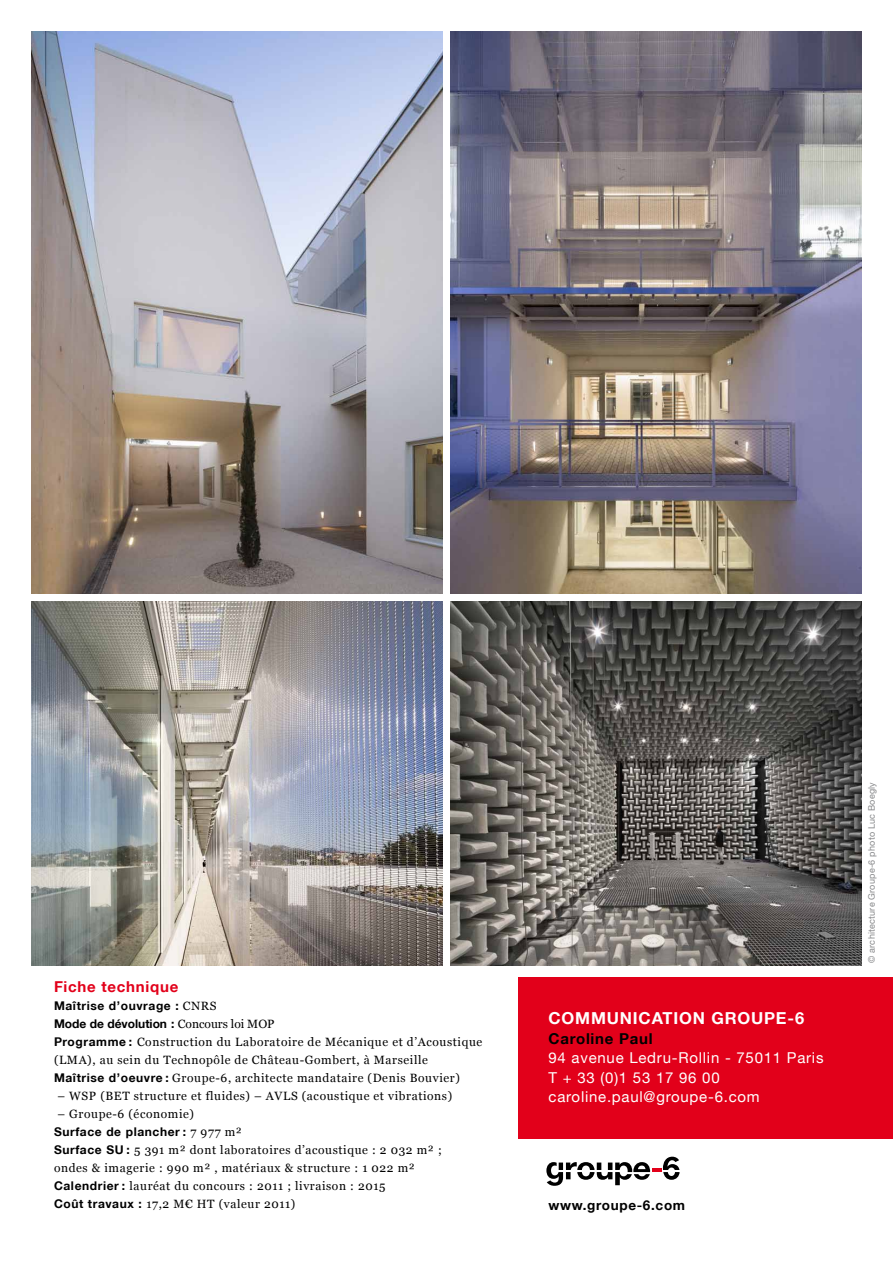
<style>
.page{position:relative;width:893px;height:1263px;background:#fff}
.page>*{position:absolute;margin:0;border:0;box-sizing:border-box;transform-origin:0 0}
.t1{font:700 16.5px "Helvetica Neue LT";letter-spacing:.05em;color:#fff}
.t2{font:15px/19.5px "Helvetica Neue LT";letter-spacing:.05em;color:#fff}
.t3{font:700 15px "Helvetica Neue LT";letter-spacing:.05em;color:#e2001a}
.t4{font:700 15px "Helvetica Neue LT";letter-spacing:.05em;color:#000}
.t5{font:700 13.5px "Helvetica Neue LT";letter-spacing:.05em;color:#000}
.t6{font:12px/18px "Georgia";letter-spacing:.05em;color:#000}
.t7{font:700 12px/18px "Helvetica Neue LT";letter-spacing:.025em;color:#000}
.t8{font:700 12px "Helvetica Neue LT";letter-spacing:.05em;color:#000}
.t9{font:9px "Helvetica Neue LT";letter-spacing:.025em;color:#87888a}
.s1{font-family:"Georgia";font-weight:400}
.s2{font-family:"Helvetica Neue LT";font-weight:700}
</style>
<div class="page">
<div style="left:519px;top:977px;width:374px;height:162px;background:#e2001a"></div>
<svg style="left:546px;top:1157px;width:134px;height:29px"></svg>
<img style="left:32px;top:602px;width:410px;height:363px">
<img style="left:451px;top:602px;width:410px;height:363px">
<img style="left:32px;top:32px;width:410px;height:562px">
<img style="left:451px;top:32px;width:410px;height:561px">
<p class="t3" style="left:54px;top:977px;width:126px">Fiche technique</p>
<p class="t7" style="left:54px;top:996px;width:222px">Maîtrise d’ouvrage : <span class="s1">CNRS<br></span>Mode de dévolution : <span class="s1">Concours loi MOP</span></p>
<p class="t6" style="left:54px;top:1033px;width:430px"><span class="s2">Programme :</span> Construction du Laboratoire de Mécanique et d’Acoustique (LMA), au sein du Technopôle de Château-Gombert, à Marseille<br><span class="s2">Maîtrise d’oeuvre :</span> Groupe-6, architecte mandataire (Denis Bouvier)</p>
<p class="t6" style="left:57px;top:1087px;width:396px">– WSP (BET structure et fluides) – AVLS (acoustique et vibrations)</p>
<p class="t6" style="left:57px;top:1105px;width:138px">– Groupe-6 (économie)</p>
<p class="t8" style="left:54px;top:1124px;width:189px">Surface de plancher : <span class="s1">7 977 m²</span></p>
<p class="t6" style="left:54px;top:1141px;width:389px"><span class="s2">Surface SU :</span> 5 391 m² dont laboratoires d’acoustique : 2 032 m² ; ondes &amp; imagerie : 990 m² , matériaux &amp; structure : 1 022 m²<br><span class="s2">Calendrier :</span> lauréat du concours : 2011 ; livraison : 2015<br><span class="s2">Coût travaux :</span> 17,2 M€ HT (valeur 2011)</p>
<h1 class="t1" style="left:549px;top:1008px;width:257px">COMMUNICATION GROUPE-6</h1>
<p class="t4" style="left:549px;top:1029px;width:106px">Caroline Paul</p>
<p class="t2" style="left:549px;top:1048px;width:276px">94 avenue Ledru-Rollin - 75011 Paris<br>T + 33 (0)1 53 17 96 00 caroline.paul@groupe-6.com</p>
<p class="t5" style="left:549px;top:1196px;width:138px">www.groupe-6.com</p>
<p class="t9" style="left:866px;top:963px;width:182px;rotate:-90deg">© architecture Groupe-6 photo Luc Boegly</p>
</div>
